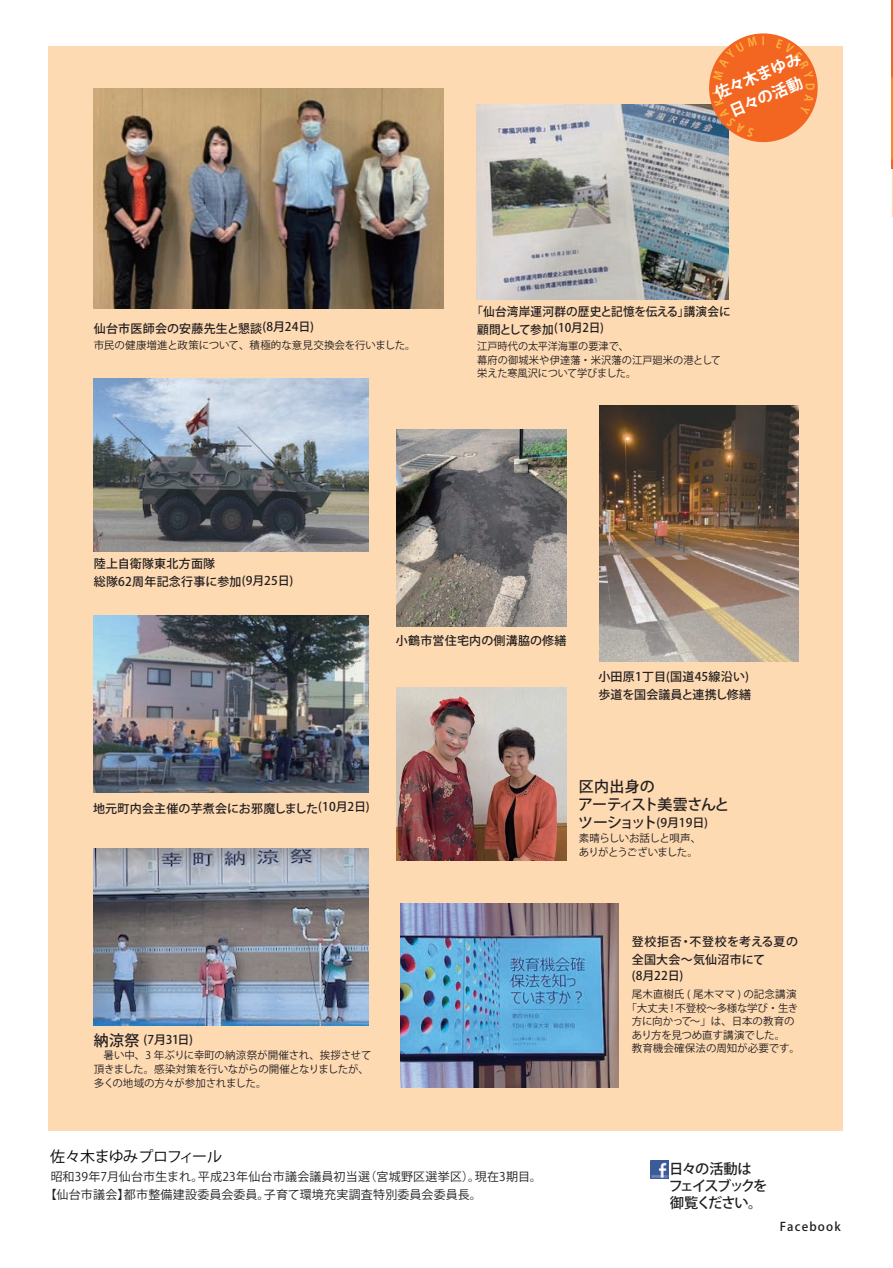
<style>
.page{position:relative;width:893px;height:1268px;background:#fff}
.page>*{position:absolute;margin:0;border:0;box-sizing:border-box;transform-origin:0 0}
.t1{font:700 15.6px "Koz Go Pr 6 N";color:#fff}
.t2{font:500 15px/17.9px "Koz Go Pr 6 N";letter-spacing:-.045em;color:#231f20}
.t3{font:15px "Koz Go Pr 6 N";letter-spacing:-.02em;color:#030303}
.t4{font:500 14.25px/16.8px "Koz Go Pr 6 N";letter-spacing:-.1em;color:#231f20}
.t5{font:500 12px/17.9px "Koz Go Pr 6 N";letter-spacing:.02em;color:#231f20}
.t6{font:12px/17.9px "Koz Go Pr 6 N";letter-spacing:.02em;color:#231f20}
.t7{font:500 12px "Koz Go Pr 6 N";letter-spacing:.1em;color:#231f20}
.t8{font:700 11.4px "Koz Go Pr 6 N";color:#fbb03f;scale:.91 1}
.t9{font:10.5px/13.5px "Koz Go Pr 6 N";letter-spacing:-.01em;color:#231f20}
.t10{font:10.5px/13.5px "Koz Go Pr 6 N";letter-spacing:-.05em;color:#231f20}
.t11{font:10.5px "Koz Go Pr 6 N";letter-spacing:.01em;color:#231f20}
.s1{font-size:15px}
</style>
<div class="page">
<hr style="left:892px;top:0;width:1px;height:168px;background:#f36621">
<img style="left:48px;top:2px;width:845px;height:1177px">
<svg style="left:702px;top:26px;width:123px;height:123px;background:#ed9161"></svg>
<p class="t8" style="left:762px;top:35px;width:5px">I</p>
<h1 class="t1" style="left:712px;top:86px;width:94px;rotate:-23deg">佐々木まゆみ</h1>
<h1 class="t1" style="left:727px;top:103px;width:79px;rotate:-23deg">日々の活動</h1>
<p class="t5" style="left:94px;top:319px;width:222px">仙台市医師会の安藤先生と懇談(8月24日)</p>
<p class="t9" style="left:94px;top:339px;width:323px">市民の健康増進と政策について、積極的な意見交換会を行いました。</p>
<p class="t5" style="left:477px;top:303px;width:255px;line-height:17.2px;text-indent:-6px">「仙台湾岸運河群の歴史と記憶を伝える」講演会に顧問として参加(10月2日)</p>
<p class="t9" style="left:477px;top:340px;width:245px">江戸時代の太平洋海軍の要津で、<br>幕府の御城米や伊達藩・米沢藩の江戸廻米の港として栄えた寒風沢について学びました。</p>
<p class="t5" style="left:94px;top:555px;width:201px">陸上自衛隊東北方面隊<br>総隊62周年記念行事に参加(9月25日)</p>
<p class="t5" style="left:396px;top:631px;width:172px">小鶴市営住宅内の側溝脇の修繕</p>
<p class="t5" style="left:598px;top:668px;width:154px">小田原1丁目(国道45線沿い)歩道を国会議員と連携し修繕</p>
<p class="t5" style="left:93px;top:799px;width:278px">地元町内会主催の芋煮会にお邪魔しました(10月2日)</p>
<p class="t5" style="left:94px;top:1031px;width:101px"><span class="s1">納涼祭</span> (7月31日)</p>
<p class="t9" style="left:94px;top:1048px;width:279px;text-indent:10px">暑い中、3 年ぶりに幸町の納涼祭が開催され、挨拶させて頂きました。感染対策を行いながらの開催となりましたが、多くの地域の方々が参加されました。</p>
<h2 class="t3" style="left:50px;top:1147px;width:173px">佐々木まゆみプロフィール</h2>
<p class="t6" style="left:44px;top:1167px;width:499px;text-indent:6px">昭和39年7月仙台市生まれ。平成23年仙台市議会議員初当選（宮城野区選挙区）。現在3期目。【仙台市議会】都市整備建設委員会委員。子育て環境充実調査特別委員会委員長。</p>
<h2 class="t2" style="left:578px;top:778px;width:153px">区内出身の<br>アーティスト美雲さんと</h2>
<p class="t5" style="left:578px;top:813px;width:131px"><span class="s1">ツーショット</span>(9月19日)</p>
<p class="t10" style="left:579px;top:831px;width:124px">素晴らしいお話しと唄声、ありがとうございました。</p>
<p class="t5" style="left:632px;top:932px;width:168px">登校拒否・不登校を考える夏の全国大会～気仙沼市にて</p>
<p class="t5" style="left:632px;top:967px;width:53px">(8月22日)</p>
<p class="t9" style="left:632px;top:987px;width:166px">尾木直樹氏 ( 尾木ママ ) の記念講演</p>
<p class="t9" style="left:627px;top:1001px;width:173px">「大丈夫 ! 不登校～多様な学び・生き</p>
<p class="t9" style="left:632px;top:1014px;width:164px">方に向かって～」は、日本の教育の</p>
<p class="t9" style="left:632px;top:1028px;width:155px">あり方を見つめ直す講演でした。</p>
<p class="t11" style="left:632px;top:1042px;width:170px">教育機会確保法の周知が必要です。</p>
<h3 class="t4" style="left:669px;top:1160px;width:100px">日々の活動はフェイスブックを御覧ください。</h3>
<p class="t7" style="left:780px;top:1219px;width:63px">Facebook</p>
</div>
